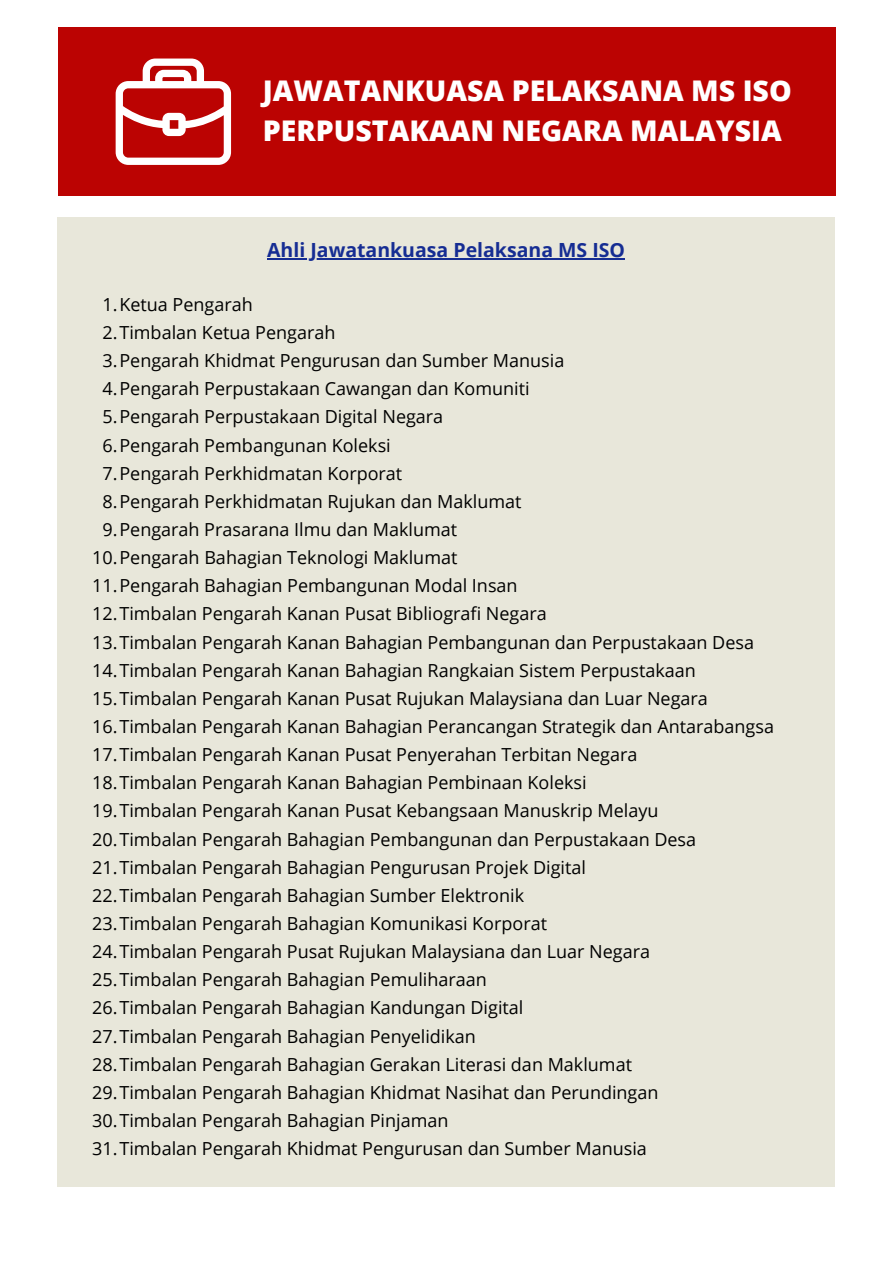
<style>
.page{position:relative;width:893px;height:1264px;background:#fff}
.page>*{position:absolute;margin:0;border:0;box-sizing:border-box;transform-origin:0 0}
.t1{font:800 28.5px/39.3px "Open Sans";color:#fff}
.t2{font:700 19.5px "Open Sans";color:#162d93}
.t3{font:18px "Open Sans";color:#000}
</style>
<div class="page">
<div style="left:58px;top:27px;width:777px;height:169px;background:#bb0302"></div>
<svg style="left:116px;top:59px;width:115px;height:106px"></svg>
<div style="left:57px;top:218px;width:778px;height:968px;background:#e8e7da"></div>
<hr style="left:267px;top:258px;width:358px;height:1px;background:#162d93">
<p class="t1" style="left:263px;top:71px;width:530px">JAWATANKUASA PELAKSANA MS ISO<br>PERPUSTAKAAN NEGARA MALAYSIA</p>
<p class="t2" style="left:267px;top:236px;width:359px">Ahli Jawatankuasa Pelaksana MS ISO</p>
<h1 class="t3" style="left:102px;top:292px;width:152px">1.Ketua Pengarah</h1>
<h2 class="t3" style="left:102px;top:320px;width:234px">2.Timbalan Ketua Pengarah</h2>
<p class="t3" style="left:102px;top:348px;width:463px">3.Pengarah Khidmat Pengurusan dan Sumber Manusia</p>
<p class="t3" style="left:102px;top:376px;width:428px">4.Pengarah Perpustakaan Cawangan dan Komuniti</p>
<p class="t3" style="left:102px;top:404px;width:342px">5.Pengarah Perpustakaan Digital Negara</p>
<p class="t3" style="left:102px;top:432px;width:290px">6.Pengarah Pembangunan Koleksi</p>
<p class="t3" style="left:102px;top:460px;width:301px">7.Pengarah Perkhidmatan Korporat</p>
<p class="t3" style="left:102px;top:488px;width:420px">8.Pengarah Perkhidmatan Rujukan dan Maklumat</p>
<p class="t3" style="left:102px;top:517px;width:356px">9.Pengarah Prasarana Ilmu dan Maklumat</p>
<p class="t3" style="left:92px;top:545px;width:367px">10.Pengarah Bahagian Teknologi Maklumat</p>
<p class="t3" style="left:92px;top:573px;width:427px">11.Pengarah Bahagian Pembangunan Modal Insan</p>
<p class="t3" style="left:92px;top:601px;width:456px">12.Timbalan Pengarah Kanan Pusat Bibliografi Negara</p>
<p class="t3" style="left:92px;top:629px;width:663px">13.Timbalan Pengarah Kanan Bahagian Pembangunan dan Perpustakaan Desa</p>
<p class="t3" style="left:92px;top:657px;width:605px">14.Timbalan Pengarah Kanan Bahagian Rangkaian Sistem Perpustakaan</p>
<p class="t3" style="left:92px;top:685px;width:617px">15.Timbalan Pengarah Kanan Pusat Rujukan Malaysiana dan Luar Negara</p>
<p class="t3" style="left:92px;top:713px;width:683px">16.Timbalan Pengarah Kanan Bahagian Perancangan Strategik dan Antarabangsa</p>
<p class="t3" style="left:92px;top:742px;width:546px">17.Timbalan Pengarah Kanan Pusat Penyerahan Terbitan Negara</p>
<p class="t3" style="left:92px;top:770px;width:496px">18.Timbalan Pengarah Kanan Bahagian Pembinaan Koleksi</p>
<p class="t3" style="left:92px;top:798px;width:567px">19.Timbalan Pengarah Kanan Pusat Kebangsaan Manuskrip Melayu</p>
<p class="t3" style="left:92px;top:826px;width:605px">20.Timbalan Pengarah Bahagian Pembangunan dan Perpustakaan Desa</p>
<p class="t3" style="left:92px;top:854px;width:495px">21.Timbalan Pengarah Bahagian Pengurusan Projek Digital</p>
<p class="t3" style="left:92px;top:882px;width:433px">22.Timbalan Pengarah Bahagian Sumber Elektronik</p>
<p class="t3" style="left:92px;top:910px;width:456px">23.Timbalan Pengarah Bahagian Komunikasi Korporat</p>
<p class="t3" style="left:92px;top:938px;width:559px">24.Timbalan Pengarah Pusat Rujukan Malaysiana dan Luar Negara</p>
<p class="t3" style="left:92px;top:967px;width:396px">25.Timbalan Pengarah Bahagian Pemuliharaan</p>
<p class="t3" style="left:92px;top:995px;width:432px">26.Timbalan Pengarah Bahagian Kandungan Digital</p>
<p class="t3" style="left:92px;top:1023px;width:385px">27.Timbalan Pengarah Bahagian Penyelidikan</p>
<p class="t3" style="left:92px;top:1051px;width:541px">28.Timbalan Pengarah Bahagian Gerakan Literasi dan Maklumat</p>
<p class="t3" style="left:92px;top:1079px;width:567px">29.Timbalan Pengarah Bahagian Khidmat Nasihat dan Perundingan</p>
<p class="t3" style="left:92px;top:1107px;width:358px">30.Timbalan Pengarah Bahagian Pinjaman</p>
<p class="t3" style="left:92px;top:1135px;width:556px">31.Timbalan Pengarah Khidmat Pengurusan dan Sumber Manusia</p>
</div>
